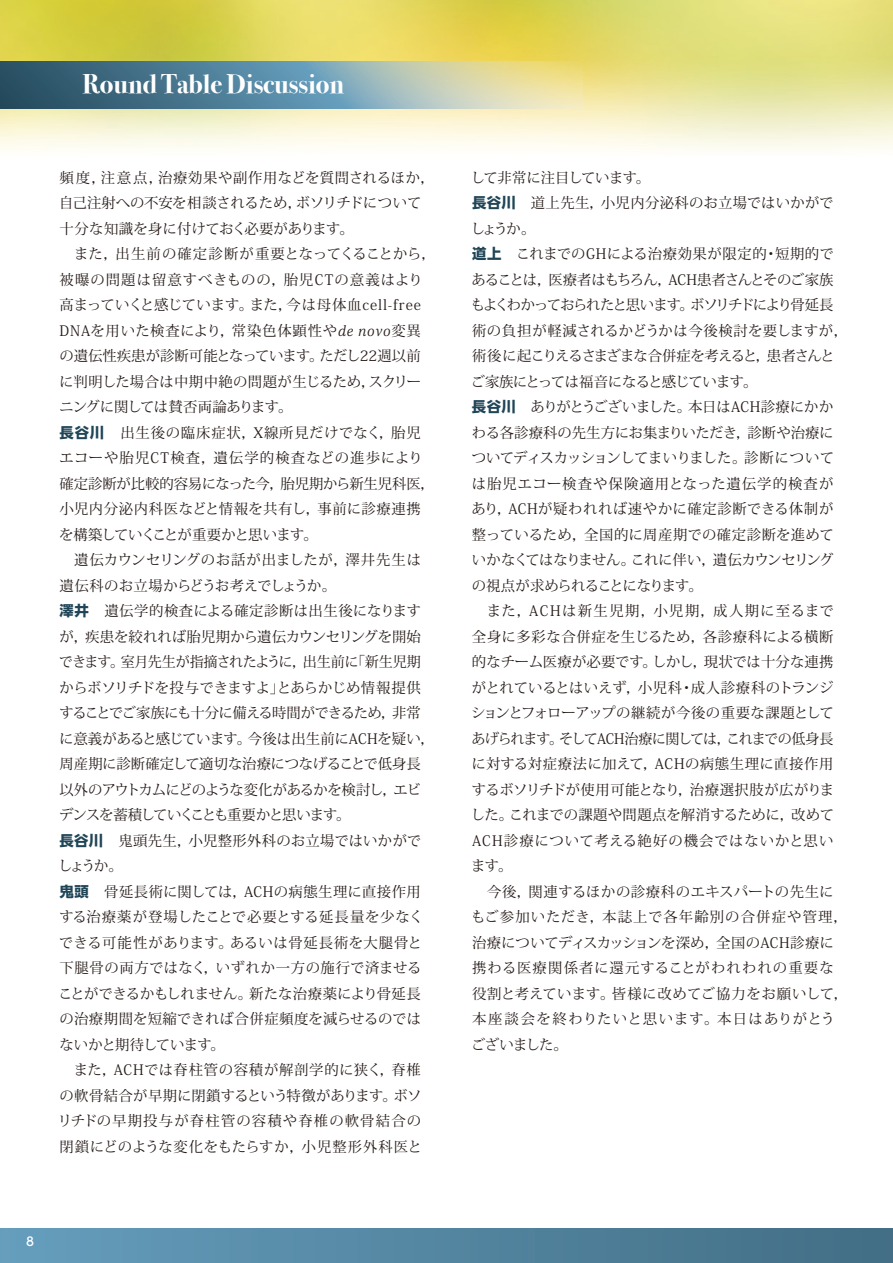
<style>
.page{position:relative;width:893px;height:1263px;background:#fff}
.page>*{position:absolute;margin:0;border:0;box-sizing:border-box;transform-origin:0 0}
.t1{font:700 27px "Bodoni Svty Two ITCTT";color:#fff}
.t2{font:14.4px/25.5px "Koz Min Pr 6 N";letter-spacing:.005em;color:#231916}
.t3{font:500 12px "UD Shin Go NT Pr 6";color:#fff}
.s1{font-family:"UD Shin Go NT Pr 6";font-weight:700;color:#1f4557}
</style>
<div class="page">
<img style="left:0;top:0;width:893px;height:151px">
<div style="left:0;top:1229px;width:893px;height:34px;background:linear-gradient(to right,#659ebd,#426d84)"></div>
<svg style="left:0;top:62px;width:583px;height:46px;background:#7d9b9b"></svg>
<h1 class="t1" style="left:83px;top:62px;width:263px">Round Table Discussion</h1>
<p class="t2" style="left:59px;top:165px;width:378px">頻度，注意点，治療効果や副作用などを質問されるほか，自己注射への不安を相談されるため，ボソリチドについて十分な知識を身に付けておく必要があります。<br>　また，出生前の確定診断が重要となってくることから，被曝の問題は留意すべきものの，胎児CTの意義はより高まっていくと感じています。また，今は母体血cell-free<br>DNAを用いた検査により，常染色体顕性やde novo変異の遺伝性疾患が診断可能となっています。ただし22週以前に判明した場合は中期中絶の問題が生じるため，スクリーニングに関しては賛否両論あります。<br><span class="s1">長谷川</span> 出生後の臨床症状，X線所見だけでなく，胎児エコーや胎児CT検査，遺伝学的検査などの進歩により確定診断が比較的容易になった今，胎児期から新生児科医，小児内分泌内科医などと情報を共有し，事前に診療連携を構築していくことが重要かと思います。</p>
<p class="t2" style="left:58px;top:547px;width:379px;text-indent:16px">遺伝カウンセリングのお話が出ましたが，澤井先生は遺伝科のお立場からどうお考えでしょうか。<br><span class="s1">澤井</span> 遺伝学的検査による確定診断は出生後になりますが，疾患を絞れれば胎児期から遺伝カウンセリングを開始できます。室月先生が指摘されたように，出生前に「新生児期からボソリチドを投与できますよ」とあらかじめ情報提供することでご家族にも十分に備える時間ができるため，非常に意義があると感じています。今後は出生前にACHを疑い，周産期に診断確定して適切な治療につなげることで低身長以外のアウトカムにどのような変化があるかを検討し，エビデンスを蓄積していくことも重要かと思います。<br><span class="s1">長谷川</span> 鬼頭先生，小児整形外科のお立場ではいかがでしょうか。<br><span class="s1">鬼頭</span> 骨延長術に関しては，ACHの病態生理に直接作用する治療薬が登場したことで必要とする延長量を少なくできる可能性があります。あるいは骨延長術を大腿骨と下腿骨の両方ではなく，いずれか一方の施行で済ませることができるかもしれません。新たな治療薬により骨延長の治療期間を短縮できれば合併症頻度を減らせるのではないかと期待しています。<br>　また，ACHでは脊柱管の容積が解剖学的に狭く，脊椎の軟骨結合が早期に閉鎖するという特徴があります。ボソリチドの早期投与が脊柱管の容積や脊椎の軟骨結合の閉鎖にどのような変化をもたらすか，小児整形外科医と</p>
<p class="t3" style="left:26px;top:1232px;width:9px">8</p>
<p class="t2" style="left:471px;top:165px;width:379px">して非常に注目しています。<br><span class="s1">長谷川</span> 道上先生，小児内分泌科のお立場ではいかがでしょうか。<br><span class="s1">道上</span> これまでのGHによる治療効果が限定的・短期的であることは，医療者はもちろん，ACH患者さんとそのご家族もよくわかっておられたと思います。ボソリチドにより骨延長術の負担が軽減されるかどうかは今後検討を要しますが，術後に起こりえるさまざまな合併症を考えると，患者さんとご家族にとっては福音になると感じています。<br><span class="s1">長谷川</span> ありがとうございました。本日はACH診療にかかわる各診療科の先生方にお集まりいただき，診断や治療についてディスカッションしてまいりました。診断については胎児エコー検査や保険適用となった遺伝学的検査があり，ACHが疑われれば速やかに確定診断できる体制が整っているため，全国的に周産期での確定診断を進めていかなくてはなりません。これに伴い，遺伝カウンセリングの視点が求められることになります。<br>　また，ACHは新生児期，小児期，成人期に至るまで全身に多彩な合併症を生じるため，各診療科による横断的なチーム医療が必要です。しかし，現状では十分な連携がとれているとはいえず，小児科・成人診療科のトランジションとフォローアップの継続が今後の重要な課題としてあげられます。そしてACH治療に関しては，これまでの低身長に対する対症療法に加えて，ACHの病態生理に直接作用するボソリチドが使用可能となり，治療選択肢が広がりました。これまでの課題や問題点を解消するために，改めて<br>ACH診療について考える絶好の機会ではないかと思います。<br>　今後，関連するほかの診療科のエキスパートの先生にもご参加いただき，本誌上で各年齢別の合併症や管理，治療についてディスカッションを深め，全国のACH診療に携わる医療関係者に還元することがわれわれの重要な役割と考えています。皆様に改めてご協力をお願いして，本座談会を終わりたいと思います。本日はありがとうございました。</p>
</div>
